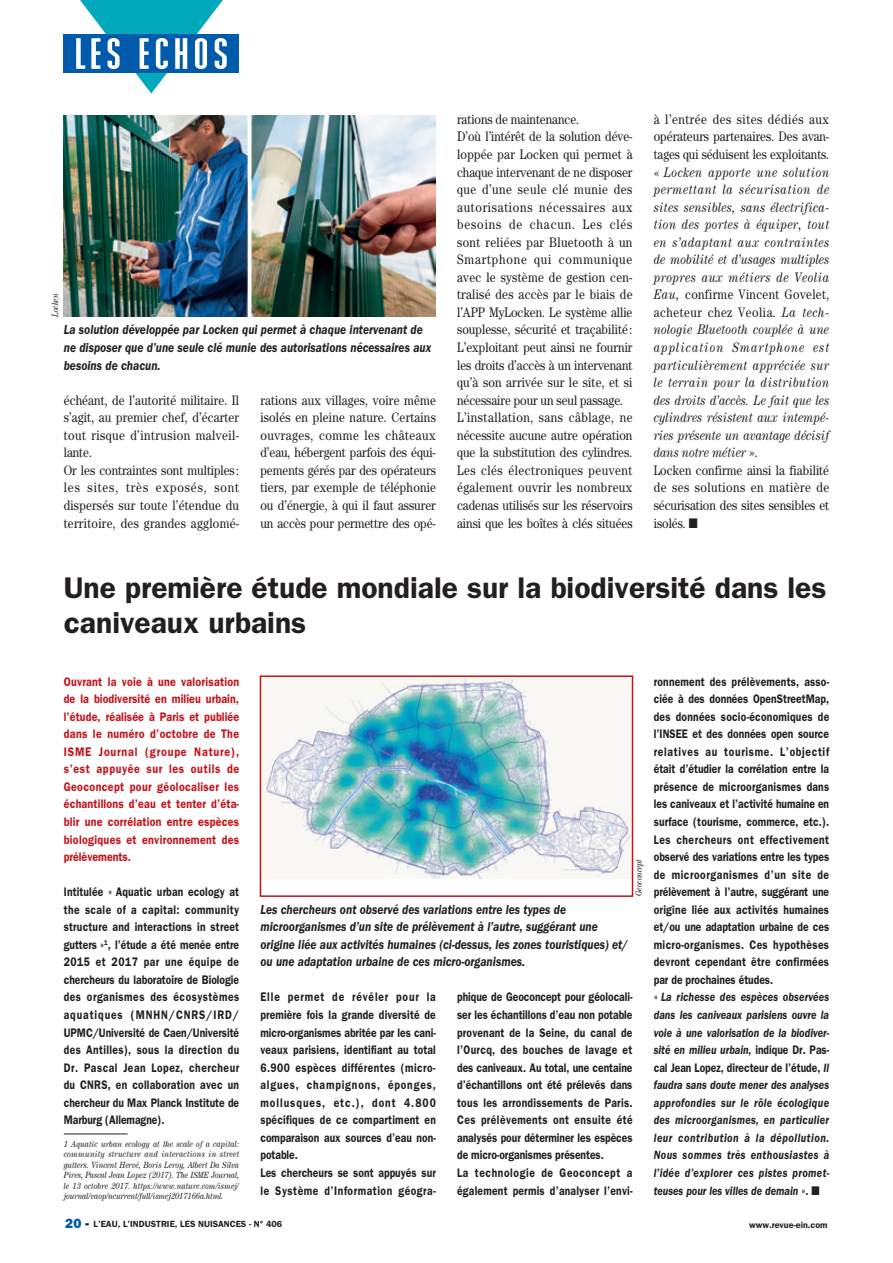
<style>
.page{position:relative;width:893px;height:1263px;background:#fff}
.page>*{position:absolute;margin:0;border:0;box-sizing:border-box;transform-origin:0 0}
.Titre{font:600 30px/35.1px "ITC Franklin Gothic Std";color:#231f20}
.Texte{font:13.8px/17.5px "Century Std";color:#231f20;text-align:justify;scale:.85 1}
.Texte-2{font:italic 13.8px/17.5px "Century Std";letter-spacing:-.005em;color:#231f20;text-align:justify;scale:.84 1}
.Texte-3{font:13.8px/17.5px "Century Std";color:#231f20;text-align:justify;scale:.84 1}
.Légende{font:italic 600 13.5px/17.5px "ITC Franklin Gothic Std";color:#231f20;scale:.85 1}
.Texte_2{font:600 12.45px/17.5px "ITC Franklin Gothic Std";letter-spacing:.005em;color:#231f20;text-align:justify;scale:.83 1}
.Texte_2-2{font:italic 600 12.45px/17.5px "ITC Franklin Gothic Std";letter-spacing:-.005em;color:#231f20;text-align:justify;scale:.83 1}
.Texte_2-3{font:600 12.45px/17.5px "ITC Franklin Gothic Std";letter-spacing:.025em;color:#c4121a;text-align:justify;scale:.86 1}
.Note{font:italic 9px/10.5px "Century Std";letter-spacing:-.015em;color:#231f20;text-align:justify;scale:.85 1}
.t1{font:600 9px "ITC Franklin Gothic Std";color:#231f20}
.s1{font-style:normal}
.s2{font-family:"ITC Franklin Gothic Std Hvy";font-weight:400;font-size:13.5px;color:#015aaa}
.s3{font-family:"ITC Franklin Gothic Std Hvy";font-weight:400;font-size:13.5px}
</style>
<div class="page">
<svg style="left:64px;top:0;width:175px;height:94px"></svg>
<hr style="left:64px;top:1134px;width:64px;height:1px;background:#231f20">
<img style="left:263px;top:678px;width:367px;height:200px">
<div style="left:260px;top:675px;width:373px;height:222px;border:2px solid #c4121a"></div>
<img style="left:64px;top:115px;width:372px;height:202px">
<p class="Note" style="left:50px;top:317px;width:29px;rotate:-90deg">Locken</p>
<p class="Légende" style="left:64px;top:321px;width:434px">La solution développée par Locken qui permet à chaque intervenant de ne disposer que d’une seule clé munie des autorisations nécessaires aux besoins de chacun.</p>
<p class="Texte" style="left:64px;top:391px;width:208px">échéant, de l’autorité militaire. Il s’agit, au premier chef, d’écarter tout risque d’intrusion malveil&shy;lante.</p>
<p class="Texte" style="left:64px;top:461px;width:208px">Or les contraintes sont multiples : les sites, très exposés, sont dispersés sur toute l’étendue du territoire, des grandes agglomé-</p>
<p class="Texte" style="left:260px;top:391px;width:208px">rations aux villages, voire même isolés en pleine nature. Certains ouvrages, comme les châteaux d’eau, hébergent parfois des équi&shy;pements gérés par des opérateurs tiers, par exemple de téléphonie ou d’énergie, à qui il faut assurer un accès pour permettre des opé-</p>
<p class="Texte" style="left:457px;top:110px;width:145px">rations de maintenance.</p>
<p class="Texte" style="left:457px;top:128px;width:208px">D’où l’intérêt de la solution déve&shy;loppée par Locken qui permet à chaque intervenant de ne disposer que d’une seule clé munie des autorisations nécessaires aux besoins de chacun. Les clés sont reliées par Bluetooth à un Smartphone qui communique avec le système de gestion cen&shy;tralisé des accès par le biais de l’APP MyLocken. Le système allie souplesse, sécurité et traçabilité :<br>L’exploitant peut ainsi ne fournir les droits d’accès à un intervenant qu’à son arrivée sur le site, et si nécessaire pour un seul passage.</p>
<p class="Texte" style="left:457px;top:408px;width:208px">L’installation, sans câblage, ne nécessite aucune autre opération que la substitution des cylindres.<br>Les clés électroniques peuvent également ouvrir les nombreux cadenas utilisés sur les réservoirs ainsi que les boîtes à clés situées</p>
<p class="Texte-2" style="left:654px;top:110px;width:210px"><span class="s1">à l’entrée des sites dédiés aux opérateurs partenaires. Des avan&shy;tages qui séduisent les exploitants. «</span> Locken apporte une solution permettant la sécurisation de sites sensibles, sans électrifica&shy;tion des portes à équiper, tout en s’adaptant aux contraintes de mobilité et d’usages multiples propres aux métiers de Veolia Eau, <span class="s1">confirme Vincent Govelet, acheteur chez Veolia.</span> La tech&shy;nologie Bluetooth couplée à une application Smartphone est particulièrement appréciée sur le terrain pour la distribution des droits d’accès. Le fait que les cylindres résistent aux intempé&shy;ries présente un avantage décisif dans notre métier <span class="s1">».</span></p>
<p class="Texte-3" style="left:654px;top:461px;width:210px">Locken confirme ainsi la fiabilité de ses solutions en matière de sécurisation des sites sensibles et isolés. ■</p>
<p class="Titre" style="left:64px;top:570px;width:764px">Une première étude mondiale sur la biodiversité dans les caniveaux urbains</p>
<p class="Texte_2-3" style="left:64px;top:672px;width:206px">Ouvrant la voie à une valorisation de la biodiversité en milieu urbain, l’étude, réalisée à Paris et publiée dans le numéro d’octobre de The ISME Journal (groupe Nature), s’est appuyée sur les outils de Geoconcept pour géolocaliser les échantillons d’eau et tenter d’éta&shy;blir une corrélation entre espèces biologiques et environnement des prélèvements.</p>
<p class="Texte_2" style="left:64px;top:883px;width:213px">Intitulée « Aquatic urban ecology at the scale of a capital: community structure and interactions in street gutters »<sup>1</sup>, l’étude a été menée entre 2015 et 2017 par une équipe de chercheurs du laboratoire de Biologie des organismes des écosystèmes aquatiques (MNHN/CNRS/IRD/ UPMC/Université de Caen/Université des Antilles), sous la direction du Dr. Pascal Jean Lopez, chercheur du CNRS, en collaboration avec un chercheur du Max Planck Institute de Marburg (Allemagne).</p>
<p class="Note" style="left:64px;top:1138px;width:208px">1 Aquatic urban ecology at the scale of a capital: community structure and interactions in street gutters. Vincent Hervé, Boris Leroy, Albert Da Silva Pires, Pascal Jean Lopez (2017). The ISME Journal, le 13 octobre 2017. https://www.nature.com/ismej/ journal/vaop/ncurrent/full/ismej2017166a.html.</p>
<p class="Note" style="left:633px;top:896px;width:45px;rotate:-90deg">Geoconcept</p>
<p class="Légende" style="left:260px;top:900px;width:433px">Les chercheurs ont observé des variations entre les types de microorganismes d’un site de prélèvement à l’autre, suggérant une origine liée aux activités humaines (ci-dessus, les zones touristiques) et/ ou une adaptation urbaine de ces micro-organismes.</p>
<p class="Texte_2" style="left:260px;top:988px;width:213px">Elle permet de révéler pour la première fois la grande diversité de micro-organismes abritée par les cani&shy;veaux parisiens, identifiant au total 6.900 espèces différentes (micro&shy;algues, champignons, éponges, mollusques, etc.), dont 4.800 spécifiques de ce compartiment en comparaison aux sources d’eau non&shy;potable.</p>
<p class="Texte_2" style="left:260px;top:1164px;width:213px">Les chercheurs se sont appuyés sur le Système d’Information géogra-</p>
<p class="Texte_2" style="left:457px;top:988px;width:213px">phique de Geoconcept pour géolocali&shy;ser les échantillons d’eau non potable provenant de la Seine, du canal de l’Ourcq, des bouches de lavage et des caniveaux. Au total, une centaine d’échantillons ont été prélevés dans tous les arrondissements de Paris.<br>Ces prélèvements ont ensuite été analysés pour déterminer les espèces de micro-organismes présentes.</p>
<p class="Texte_2" style="left:457px;top:1164px;width:213px">La technologie de Geoconcept a également permis d’analyser l’envi-</p>
<p class="Texte_2" style="left:654px;top:672px;width:213px">ronnement des prélèvements, asso&shy;ciée à des données OpenStreetMap, des données socio-économiques de l’INSEE et des données open source relatives au tourisme. L’objectif était d’étudier la corrélation entre la présence de microorganismes dans les caniveaux et l’activité humaine en surface (tourisme, commerce, etc.).<br>Les chercheurs ont effectivement observé des variations entre les types de microorganismes d’un site de prélèvement à l’autre, suggérant une origine liée aux activités humaines et/ou une adaptation urbaine de ces micro-organismes. Ces hypothèses devront cependant être confirmées par de prochaines études.</p>
<p class="Texte_2-2" style="left:654px;top:989px;width:213px"><span class="s1">«</span> La richesse des espèces observées dans les caniveaux parisiens ouvre la voie à une valorisation de la biodiver&shy;sité en milieu urbain, <span class="s1">indique Dr. Pas&shy;cal Jean Lopez, directeur de l’étude,</span> Il faudra sans doute mener des analyses approfondies sur le rôle écologique des microorganismes, en particulier leur contribution à la dépollution.<br>Nous sommes très enthousiastes à l’idée d’explorer ces pistes promet&shy;teuses pour les villes de demain <span class="s1">».</span> ■</p>
<p class="t1" style="left:65px;top:1218px;width:219px"><span class="s2">20</span> <span class="s3">-</span> L’EAU, L’INDUSTRIE, LES NUISANCES - N° 406</p>
<p class="t1" style="left:749px;top:1219px;width:80px">www.revue-ein.com</p>
</div>
